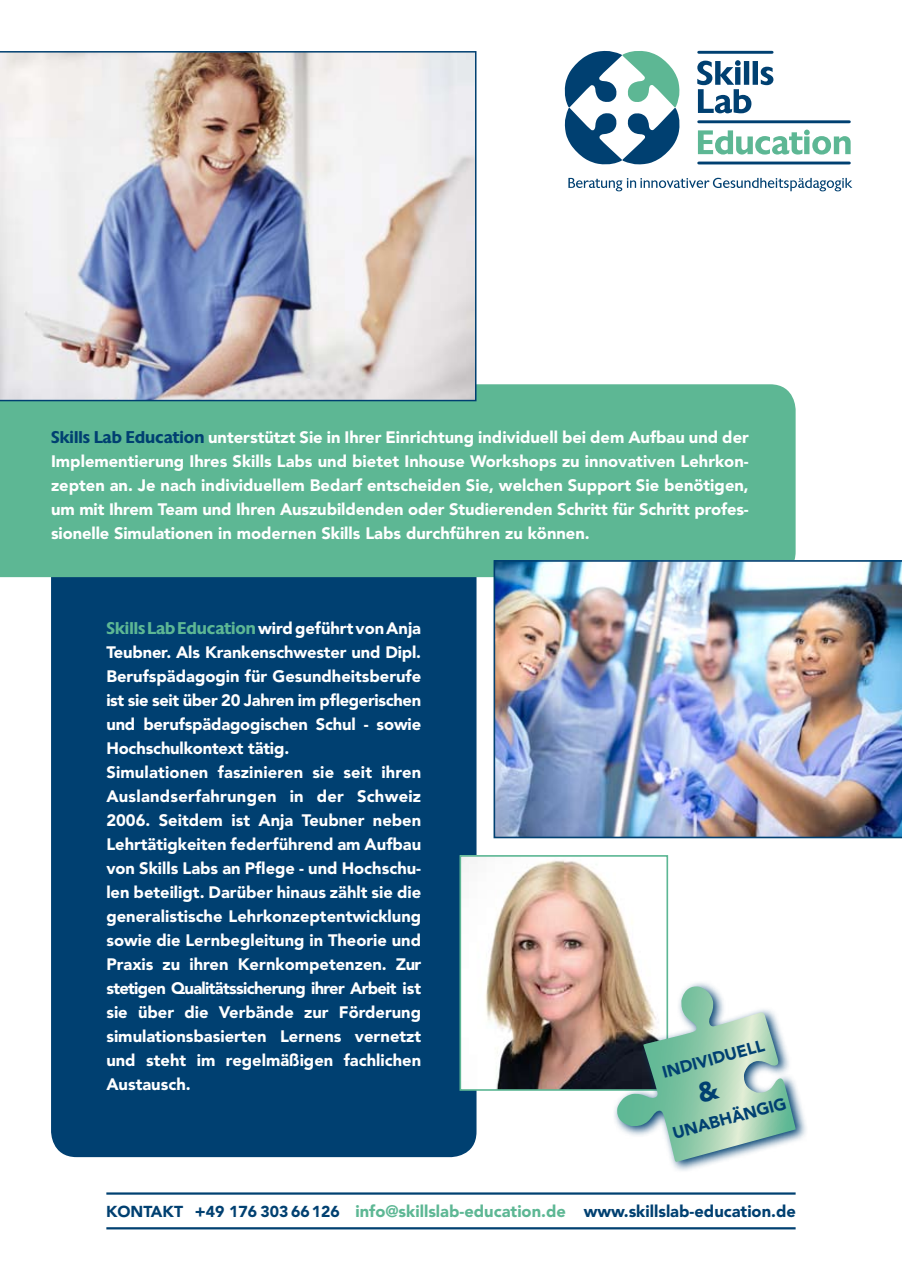
<style>
.page{position:relative;width:902px;height:1272px;background:#fff}
.page>*{position:absolute;margin:0;border:0;box-sizing:border-box;transform-origin:0 0}
.t1{font:900 16.5px/24px "Avenir";color:#fff;text-align:justify}
.t2{font:900 16.5px "Avenir";color:#004071}
.t3{font:600 16.5px "Chantilly";color:#5db794}
.s1{font-family:"Chantilly";font-weight:600;color:#004071}
.s2{font-family:"Avenir";font-weight:900;color:#fff}
.s3{font-size:15.75px}
.s4{color:#5db794}
</style>
<div class="page">
<div style="left:51px;top:409px;width:425px;height:748px;background:#004071;border-radius:26px"></div>
<svg style="left:697px;top:130px;width:153px;height:25px"></svg>
<svg style="left:697px;top:60px;width:76px;height:53px"></svg>
<hr style="left:698px;top:161px;width:151px;height:3px;background:#004071">
<hr style="left:698px;top:120px;width:151px;height:3px;background:#004071">
<hr style="left:698px;top:51px;width:74px;height:3px;background:#004071">
<svg style="left:564px;top:51px;width:116px;height:114px"></svg>
<svg style="left:568px;top:178px;width:284px;height:13px"></svg>
<div style="left:0;top:384px;width:795px;height:193px;background:#5db794"></div>
<img style="left:462px;top:858px;width:179px;height:229px">
<div style="left:459px;top:855px;width:209px;height:235px;border:2px solid #5db794"></div>
<img style="left:0;top:51px;width:476px;height:350px">
<img style="left:493px;top:560px;width:408px;height:278px">
<hr style="left:106px;top:1192px;width:689px;height:2px;background:#004071">
<hr style="left:106px;top:1227px;width:689px;height:2px;background:#004071">
<svg style="left:611px;top:980px;width:195px;height:191px"></svg>
<svg style="left:616px;top:986px;width:179px;height:175px"></svg>
<p class="t1" style="left:51px;top:425px;width:699px"><span class="s1">Skills Lab Education</span> unterstützt Sie in Ihrer Einrichtung individuell bei dem Aufbau und der Implementierung Ihres Skills Labs und bietet Inhouse Workshops zu innovativen Lehrkon&shy;zepten an. Je nach individuellem Bedarf entscheiden Sie, welchen Support Sie benötigen, um mit Ihrem Team und Ihren Auszubildenden oder Studierenden Schritt für Schritt profes&shy;sionelle Simulationen in modernen Skills Labs durchführen zu können.</p>
<p class="t3" style="left:106px;top:617px;width:316px">Skills Lab Education<span class="s2">wird geführt von Anja</span></p>
<p class="t1" style="left:106px;top:640px;width:316px;text-align:left">Teubner. Als Krankenschwester und Dipl.<br>Berufspädagogin für Gesundheitsberufe ist sie seit über 20 Jahren im pflegerischen und berufspädagogischen Schul - sowie Hochschulkontext tätig.<br>Simulationen faszinieren sie seit ihren Auslandserfahrungen in der Schweiz 2006. Seitdem ist Anja Teubner neben Lehrtätigkeiten federführend am Aufbau von Skills Labs an Pflege - und Hochschu&shy;len beteiligt. Darüber hinaus zählt sie die generalistische Lehrkonzeptentwicklung sowie die Lernbegleitung in Theorie und Praxis zu ihren Kernkompetenzen. Zur stetigen Qualitätssicherung ihrer Arbeit ist sie über die Verbände zur Förderung simulationsbasierten Lernens vernetzt und steht im regelmäßigen fachlichen Austausch.</p>
<p class="t2" style="left:660px;top:1062px;width:17px;rotate:-15deg">Individ</p>
<p class="t2" style="left:722px;top:1045px;width:23px;rotate:-15deg">uell</p>
<p class="t2" style="left:670px;top:1123px;width:24px;rotate:-15deg">unabh</p>
<p class="t2" style="left:729px;top:1107px;width:24px;rotate:-15deg">ängig</p>
<p class="t2" style="left:106px;top:1200px;width:691px"><span class="s3">KONTAKT</span> +<span class="s3">49 176 303 66126</span> <span class="s4">info@skillslab-education.de</span> www.skillslab-education.de</p>
</div>
